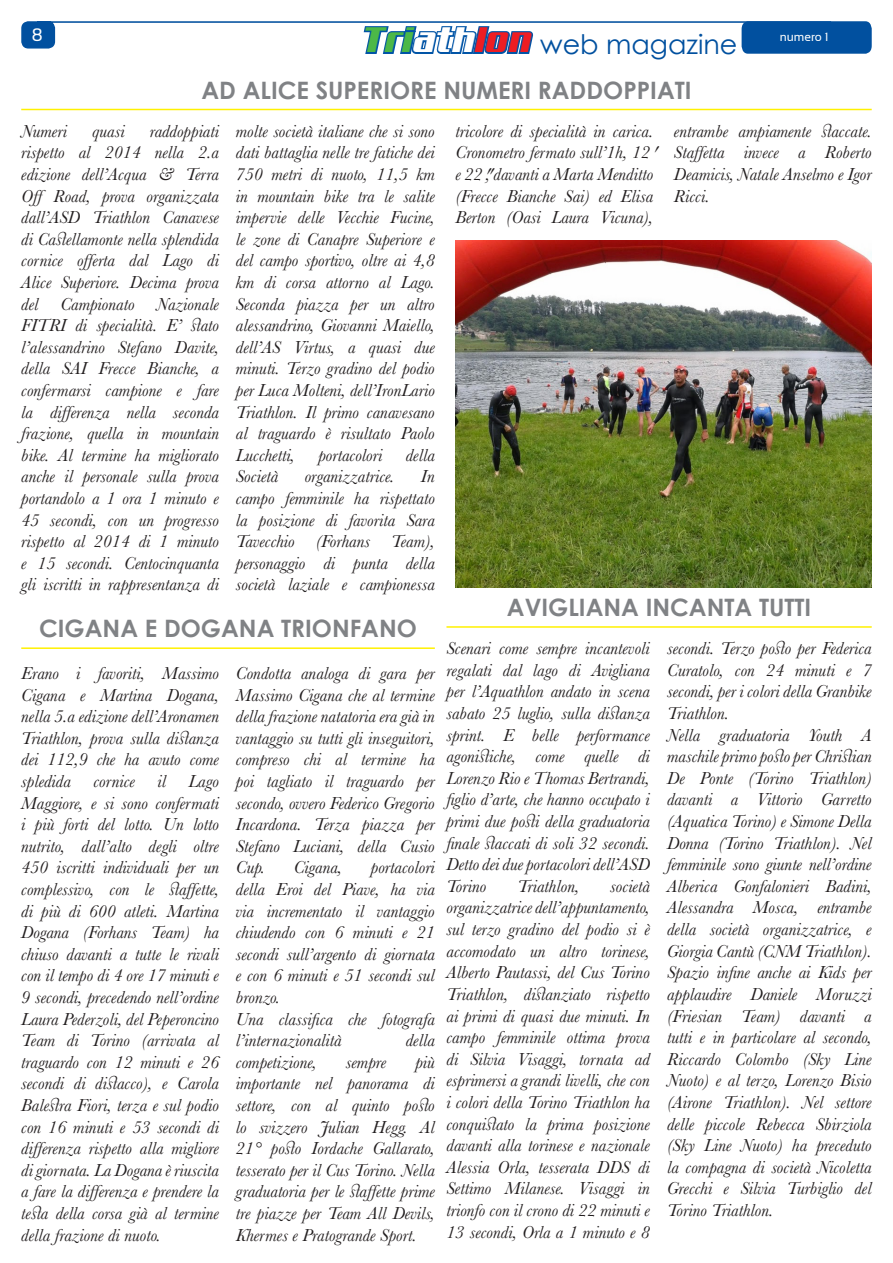
<style>
.page{position:relative;width:893px;height:1263px;background:#fff}
.page>*{position:absolute;margin:0;border:0;box-sizing:border-box;transform-origin:0 0}
.t1{font:36px "Aero";color:#4cb848}
.t2{font:27px "Century Gothic";color:#01509f}
.t3{font:700 24px "Century Gothic";color:#808285}
.t4{font:italic 18px/21.6px "Baskerville";color:#231f20;text-align:justify}
.t5{font:18px "Sansation";color:#fff}
.t6{font:12px "Sansation";color:#fff}
.s1{color:#fff}
.s2{color:#ee1d23}
</style>
<div class="page">
<svg style="left:21px;top:21px;width:851px;height:33px"></svg>
<hr style="left:21px;top:109px;width:851px;height:1px;background:#fff101">
<hr style="left:21px;top:647px;width:414px;height:2px;background:#fff101">
<img style="left:455px;top:240px;width:417px;height:347px">
<hr style="left:446px;top:626px;width:426px;height:2px;background:#fff101">
<p class="t5" style="left:32px;top:24px;width:12px">8</p>
<p class="t1" style="left:362px;top:20px;width:171px">Tri<span class="s1">ath</span><span class="s2">lon</span></p>
<p class="t6" style="left:780px;top:30px;width:51px">numero 1</p>
<p class="t2" style="left:540px;top:25px;width:199px">web magazine</p>
<p class="t3" style="left:201px;top:72px;width:492px">AD ALICE SUPERIORE NUMERI RADDOPPIATI</p>
<p class="t4" style="left:21px;top:120px;width:199px;text-indent:128px">raddoppiati rispetto al 2014 nella 2.a edizione dell’Acqua &amp; Terra Off Road, prova organizzata dall’ASD Triathlon Canavese di Castellamonte nella splendida cornice offerta dal Lago di Alice Superiore. Decima prova del Campionato Nazionale FITRI di specialità. E’ stato l’alessandrino Stefano Davite, della SAI Frecce Bianche, a confermarsi campione e fare la differenza nella seconda frazione, quella in mountain bike. Al termine ha migliorato anche il personale sulla prova portandolo a 1 ora 1 minuto e 45 secondi, con un progresso rispetto al 2014 di 1 minuto e 15 secondi. Centocinquanta gli iscritti in rappresentanza di</p>
<p class="t4" style="left:21px;top:120px;width:47px">Numeri</p>
<p class="t4" style="left:92px;top:120px;width:34px">quasi</p>
<p class="t4" style="left:236px;top:120px;width:201px">molte società italiane che si sono dati battaglia nelle tre fatiche dei 750 metri di nuoto, 11,5 km in mountain bike tra le salite impervie delle Vecchie Fucine, le zone di Canapre Superiore e del campo sportivo, oltre ai 4,8 km di corsa attorno al Lago.<br>Seconda piazza per un altro alessandrino, Giovanni Maiello, dell’AS Virtus, a quasi due minuti. Terzo gradino del podio per Luca Molteni, dell’IronLario Triathlon. Il primo canavesano al traguardo è risultato Paolo Lucchetti,</p>
<p class="t4" style="left:318px;top:444px;width:66px">portacolori</p>
<p class="t4" style="left:406px;top:444px;width:31px">della</p>
<p class="t4" style="left:236px;top:466px;width:44px">Società</p>
<p class="t4" style="left:305px;top:466px;width:91px">organizzatrice.</p>
<p class="t4" style="left:236px;top:466px;width:201px;text-indent:185px">In campo femminile ha rispettato la posizione di favorita Sara Tavecchio (Forhans Team), personaggio di punta della società laziale e campionessa</p>
<p class="t4" style="left:455px;top:120px;width:199px">tricolore di specialità in carica.<br>Cronometro fermato sull’1h, 12′ e 22″, davanti a Marta Menditto (Frecce Bianche Sai) ed Elisa Berton (Oasi Laura Vicuna),</p>
<p class="t4" style="left:674px;top:120px;width:199px">entrambe ampiamente staccate.<br>Staffetta invece a Roberto Deamicis, Natale Anselmo e Igor Ricci.</p>
<p class="t3" style="left:507px;top:589px;width:306px">AVIGLIANA INCANTA TUTTI</p>
<p class="t4" style="left:446px;top:638px;width:205px">Scenari come sempre incantevoli regalati dal lago di Avigliana per l’Aquathlon andato in scena sabato 25 luglio, sulla distanza sprint. E belle performance agonistiche, come quelle di Lorenzo Rio e Thomas Bertrandi, figlio d’arte, che hanno occupato i primi due posti della graduatoria finale staccati di soli 32 secondi.<br>Detto dei due portacolori dell’ASD Torino</p>
<p class="t3" style="left:39px;top:610px;width:379px">CIGANA E DOGANA TRIONFANO</p>
<p class="t4" style="left:667px;top:638px;width:206px">secondi. Terzo posto per Federica Curatolo, con 24 minuti e 7 secondi, per i colori della Granbike Triathlon.</p>
<p class="t4" style="left:667px;top:724px;width:206px">Nella graduatoria Youth A maschile primo posto per Christian De Ponte (Torino Triathlon) davanti a Vittorio Garretto (Aquatica Torino) e Simone Della Donna (Torino Triathlon). Nel femminile sono giunte nell’ordine Alberica Gonfalonieri Badini, Alessandra Mosca, entrambe della società organizzatrice, e Giorgia Cantù (CNM Triathlon).<br>Spazio infine anche ai Kids per applaudire Daniele Moruzzi (Friesian Team) davanti a tutti e in particolare al secondo, Riccardo Colombo (Sky Line Nuoto) e al terzo, Lorenzo Bisio (Airone Triathlon). Nel settore delle piccole Rebecca Sbirziola (Sky Line Nuoto) ha preceduto la compagna di società Nicoletta Grecchi e Silvia Turbiglio del Torino Triathlon.</p>
<p class="t4" style="left:236px;top:662px;width:200px">Condotta analoga di gara per Massimo Cigana che al termine della frazione natatoria era già in vantaggio su tutti gli inseguitori, compreso chi al termine ha poi tagliato il traguardo per secondo, ovvero Federico Gregorio Incardona. Terza piazza per Stefano Luciani, della Cusio Cup.</p>
<p class="t4" style="left:21px;top:662px;width:199px">Erano i favoriti, Massimo Cigana e Martina Dogana, nella 5.a edizione dell’Aronamen Triathlon, prova sulla distanza dei 112,9 che ha avuto come spledida cornice il Lago Maggiore, e si sono confermati i più forti del lotto. Un lotto nutrito, dall’alto degli oltre 450 iscritti individuali per un complessivo, con le staffette, di più di 600 atleti. Martina Dogana (Forhans Team) ha chiuso davanti a tutte le rivali con il tempo di 4 ore 17 minuti e 9 secondi, precedendo nell’ordine Laura Pederzoli, del Peperoncino Team di Torino (arrivata al traguardo con 12 minuti e 26 secondi di distacco), e Carola Balestra Fiori, terza e sul podio con 16 minuti e 53 secondi di differenza rispetto alla migliore di giornata. La Dogana è riuscita a fare la differenza e prendere la testa della corsa già al termine della frazione di nuoto.</p>
<p class="t4" style="left:294px;top:857px;width:50px">Cigana,</p>
<p class="t4" style="left:236px;top:857px;width:201px;text-indent:135px">portacolori della Eroi del Piave, ha via via incrementato il vantaggio chiudendo con 6 minuti e 21 secondi sull’argento di giornata e con 6 minuti e 51 secondi sul bronzo.</p>
<p class="t4" style="left:236px;top:1008px;width:200px">Una classifica che fotografa l’internazionalità</p>
<p class="t4" style="left:517px;top:875px;width:63px">Triathlon,</p>
<p class="t4" style="left:446px;top:875px;width:205px;text-indent:164px">società organizzatrice dell’appuntamento, sul terzo gradino del podio si è accomodato un altro torinese, Alberto Pautassi, del Cus Torino Triathlon, distanziato rispetto ai primi di quasi due minuti. In campo femminile ottima prova di Silvia Visaggi, tornata ad esprimersi a grandi livelli, che con i colori della Torino Triathlon ha conquistato la prima posizione davanti alla torinese e nazionale Alessia Orla, tesserata DDS di Settimo Milanese. Visaggi in trionfo con il crono di 22 minuti e 13 secondi, Orla a 1 minuto e 8</p>
<p class="t4" style="left:406px;top:1030px;width:31px">della</p>
<p class="t4" style="left:236px;top:1051px;width:200px;text-indent:179px">più importante nel panorama di settore, con al quinto posto lo svizzero Julian Hegg. Al 21° posto Iordache Gallarato, tesserato per il Cus Torino. Nella graduatoria per le staffette prime tre piazze per Team All Devils, Khermes e Pratogrande Sport.</p>
<p class="t4" style="left:236px;top:1051px;width:83px">competizione,</p>
<p class="t4" style="left:346px;top:1051px;width:42px">sempre</p>
</div>
